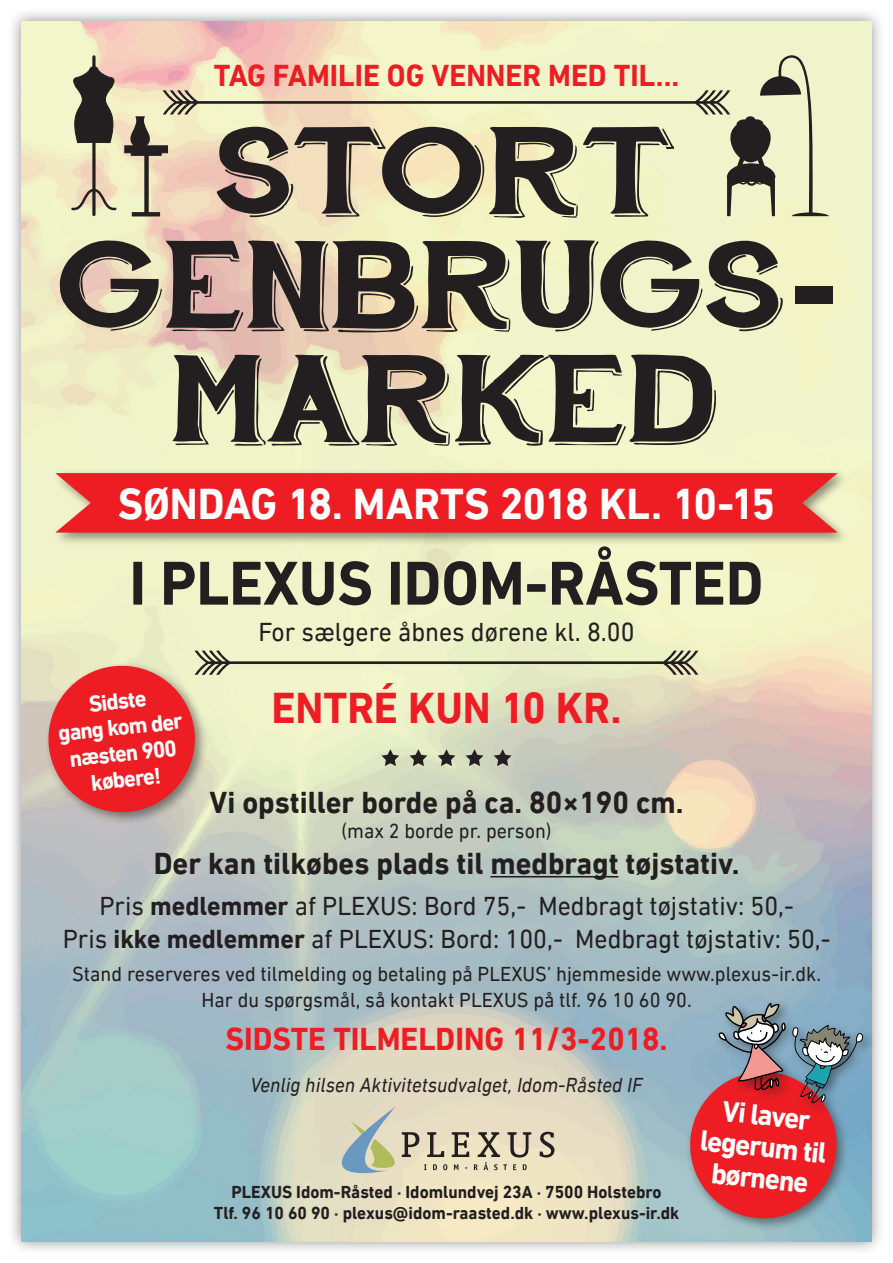
<style>
.page{position:relative;width:893px;height:1263px;background:#fff}
.page>*{position:absolute;margin:0;border:0;box-sizing:border-box;transform-origin:0 0}
.t1{font:124.2px/114px "Hand Shop Typography C30 demo";color:#231f20;text-align:center;scale:1.11 1}
.t2{font:700 63px "DIN Next LT Pro";color:#231f20;scale:.95 1}
.t3{font:700 45px "DIN Next LT Pro";letter-spacing:-.02em;color:#fff;scale:.95 1}
.t4{font:700 45px "DIN Next LT Pro";color:#ee1d23;scale:.95 1}
.t5{font:700 33px "DIN Next LT Pro";color:#ee1d23;scale:.95 1}
.t6{font:700 31.5px "DIN Next LT Pro";color:#231f20;scale:.95 1}
.t7{font:700 31.5px "DIN Next LT Pro";color:#ee1d23;scale:.95 1}
.t8{font:700 30px/31.5px "DIN Next LT Pro";color:#fff;text-align:center;scale:.95 1}
.t9{font:27px/32.4px "DIN Next LT Pro";color:#231f20;text-align:center;scale:.95 1}
.t10{font:700 23.55px/26.1px "DIN Next LT Pro";color:#fff;text-align:center;scale:.95 1}
.t11{font:21px/25.2px "DIN Next LT Pro";color:#231f20;text-align:center;scale:.95 1}
.t12{font:italic 21px "DIN Next LT Pro";color:#231f20;scale:.95 1}
.t13{font:700 18px/21.6px "DIN Next LT Pro";color:#231f20;scale:.95 1}
.s1{font-family:"Arial";font-weight:700}
.s2{font-weight:700}
</style>
<div class="page">
<div style="left:7px;top:7px;width:879px;height:1249px;background:#231f20;opacity:.5"></div>
<img style="left:21px;top:21px;width:851px;height:1221px">
<hr style="left:490px;top:876px;width:128px;height:1px;background:#231f20">
<div style="left:52px;top:468px;width:797px;height:78px;background:#231f20;opacity:.5"></div>
<svg style="left:55px;top:473px;width:783px;height:60px;background:#ec262a"></svg>
<svg style="left:66px;top:55px;width:763px;height:161px;background:#e1d9b6"></svg>
<svg style="left:540px;top:1132px;width:14px;height:25px"></svg>
<svg style="left:338px;top:1106px;width:193px;height:68px;background:#ccc8b1"></svg>
<div style="left:43px;top:661px;width:165px;height:164px;background:#231f20;opacity:.5"></div>
<svg style="left:45px;top:651px;width:653px;height:165px;background:#dbbda5"></svg>
<div style="left:685px;top:1067px;width:165px;height:165px;background:#231f20;opacity:.5"></div>
<div style="left:714px;top:999px;width:85px;height:104px;background:#94b4c6"></div>
<div style="left:788px;top:1021px;width:88px;height:95px;background:#231f20;opacity:.5"></div>
<svg style="left:686px;top:1003px;width:177px;height:219px;background:#af6873"></svg>
<h3 class="t7" style="left:214px;top:56px;width:491px">Tag familie og venner med til...</h3>
<h1 class="t1" style="left:60px;top:124px;width:698px">STORT<br>GENBRUGS<span class="s1">-<br></span>MARKED</h1>
<h3 class="t3" style="left:118px;top:477px;width:694px">Søndag 18. marts 2018 kl. 10-15</h3>
<h2 class="t2" style="left:129px;top:546px;width:669px">I PLEXUS Idom-Råsted</h2>
<p class="t9" style="left:258px;top:615px;width:398px">For sælgere åbnes dørene kl. 8.00</p>
<h3 class="t4" style="left:271px;top:681px;width:370px">Entré KUN 10 kr.</h3>
<p class="t10" style="left:54px;top:694px;width:137px;rotate:-6deg">Sidste<br>gang kom der næsten 900 købere!</p>
<h3 class="t6" style="left:210px;top:784px;width:500px">Vi opstiller borde på ca. 80×190 cm.</h3>
<p class="t11" style="left:341px;top:818px;width:223px">(max 2 borde pr. person)</p>
<h3 class="t6" style="left:154px;top:845px;width:618px">Der kan tilkøbes plads til medbragt tøjstativ.</h3>
<p class="t9" style="left:63px;top:889px;width:810px">Pris <span class="s2">medlemmer</span> af PLEXUS: Bord 75,- Medbragt tøjstativ: 50,-<br>Pris <span class="s2">ikke medlemmer</span> af PLEXUS: Bord: 100,- Medbragt tøjstativ: 50,-</p>
<p class="t11" style="left:72px;top:961px;width:790px">Stand reserveres ved tilmelding og betaling på PLEXUS’ hjemmeside www.plexus-ir.dk.<br>Har du spørgsmål, så kontakt PLEXUS på tlf. 96 10 60 90.</p>
<h3 class="t5" style="left:225px;top:1019px;width:467px">Sidste tilmelding 11/3-2018.</h3>
<p class="t12" style="left:250px;top:1073px;width:414px">Venlig hilsen Aktivitetsudvalget, Idom-Råsted IF</p>
<p class="t13" style="left:214px;top:1180px;width:492px;text-indent:82px">Idom-Råsted · Idomlundvej 23A · 7500 Holstebro<br>Tlf. 96 10 60 90 · plexus@idom-raasted.dk · www.plexus-ir.dk</p>
<p class="t13" style="left:231px;top:1180px;width:43px">Plexus</p>
<h3 class="t8" style="left:705px;top:1092px;width:143px;rotate:6deg">Vi laver legerum til børnene</h3>
</div>
